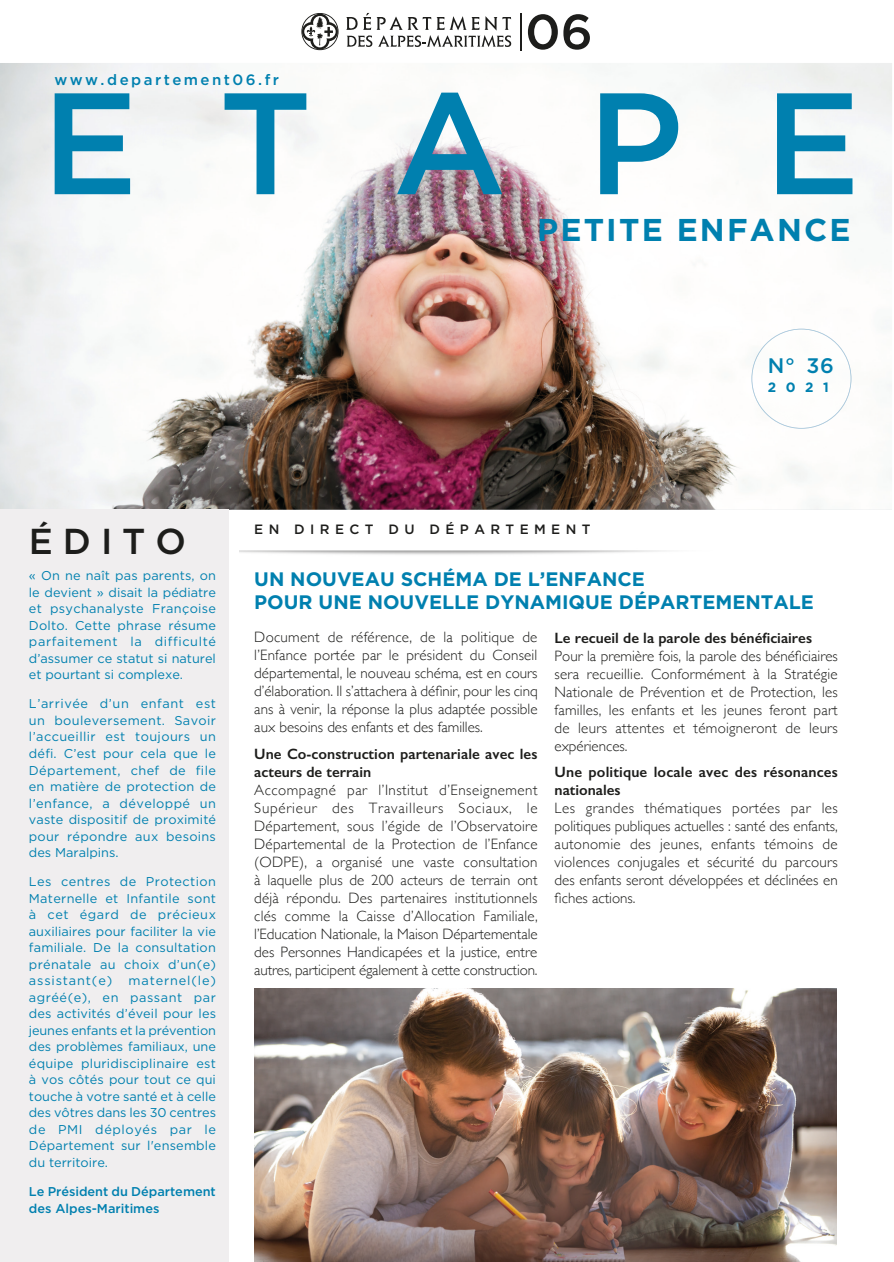
<style>
.page{position:relative;width:894px;height:1262px;background:#fff}
.page>*{position:absolute;margin:0;border:0;box-sizing:border-box;transform-origin:0 0}
.t1{font:500 144px "Gotham";letter-spacing:.56em;color:#0080af}
.t2{font:500 36px "Gotham";letter-spacing:.275em;color:#1d1d1b}
.t3{font:700 31.5px "Gotham";letter-spacing:.07em;color:#0080af}
.t4{font:500 21px "Gotham";color:#0080af}
.t5{font:700 19.5px/23.4px "Gotham";color:#0080af}
.t6{font:300 15px/18px "Gill Sans";color:#1d1d1b;text-align:justify}
.t7{font:600 15px/18px "Gill Sans";letter-spacing:.005em;color:#1d1d1b}
.t8{font:500 15px "Gotham";letter-spacing:.165em;color:#0080af}
.t9{font:500 13.5px "Gotham";letter-spacing:.4em;color:#1d1d1b}
.t10{font:700 13.5px "Gotham";color:#0080af}
.t11{font:12.75px/16.5px "Gotham";letter-spacing:.015em;color:#0080af;text-align:justify}
.t12{font:500 12.75px/16.5px "Gotham";color:#0080af}
</style>
<div class="page">
<img style="left:0;top:63px;width:892px;height:446px">
<img style="left:751px;top:329px;width:100px;height:99px">
<div style="left:0;top:509px;width:229px;height:752px;background:#f0eeef"></div>
<img style="left:254px;top:988px;width:583px;height:273px">
<hr style="left:521px;top:13px;width:1px;height:37px;background:#1d1d1b">
<svg style="left:528px;top:14px;width:62px;height:36px"></svg>
<svg style="left:346px;top:13px;width:165px;height:34px"></svg>
<svg style="left:301px;top:13px;width:38px;height:37px"></svg>
<p class="t8" style="left:54px;top:69px;width:226px">www.departement06.fr</p>
<h1 class="t1" style="left:42px;top:49px;width:820px">ETAPE</h1>
<h3 class="t3" style="left:537px;top:209px;width:315px">PETITE ENFANCE</h3>
<h3 class="t4" style="left:768px;top:352px;width:67px">N° 36</h3>
<p class="t10" style="left:768px;top:378px;width:62px">2021</p>
<h2 class="t2" style="left:29px;top:517px;width:159px">ÉDITO</h2>
<p class="t11" style="left:29px;top:567px;width:189px">« On ne naît pas parents, on le devient » disait la pédiatre et psychanalyste Françoise Dolto. Cette phrase résume parfaitement la difficulté d’assumer ce statut si naturel et pourtant si complexe.</p>
<p class="t11" style="left:29px;top:695px;width:189px">L’arrivée d’un enfant est un bouleversement. Savoir l’accueillir est toujours un défi. C’est pour cela que le Département, chef de file en matière de protection de l’enfance, a développé un vaste dispositif de proximité pour répondre aux besoins des Maralpins.</p>
<p class="t11" style="left:29px;top:873px;width:189px">Les centres de Protection Maternelle et Infantile sont à cet égard de précieux auxiliaires pour faciliter la vie familiale. De la consultation prénatale au choix d’un(e) assistant(e)</p>
<p class="t11" style="left:29px;top:972px;width:189px;text-indent:100px">maternel(le) agréé(e), en passant par des activités d’éveil pour les jeunes enfants et la prévention des problèmes familiaux, une équipe pluridisciplinaire est à vos côtés pour tout ce qui touche à votre santé et à celle des vôtres dans les 30 centres de PMI déployés par le Département sur l'ensemble du territoire.</p>
<p class="t12" style="left:29px;top:1183px;width:188px">Le Président du Département des Alpes-Maritimes</p>
<p class="t9" style="left:254px;top:520px;width:338px">EN DIRECT DU DÉPARTEMENT</p>
<h3 class="t5" style="left:254px;top:566px;width:561px">UN NOUVEAU SCHÉMA DE L’ENFANCE<br>POUR UNE NOUVELLE DYNAMIQUE DÉPARTEMENTALE</h3>
<p class="t6" style="left:254px;top:627px;width:285px">Document de référence, de la politique de l’Enfance portée par le président du Conseil départemental, le nouveau schéma, est en cours d’élaboration. Il s’attachera à définir, pour les cinq ans à venir, la réponse la plus adaptée possible aux besoins des enfants et des familles.</p>
<p class="t7" style="left:254px;top:744px;width:285px">Une Co-construction partenariale avec les acteurs de terrain</p>
<p class="t6" style="left:254px;top:780px;width:285px">Accompagné par l’Institut d’Enseignement Supérieur des Travailleurs Sociaux, le Département, sous l’égide de l’Observatoire Départemental de la Protection de l’Enfance (ODPE), a organisé une vaste consultation à laquelle plus de 200 acteurs de terrain ont déjà répondu. Des partenaires institutionnels clés comme la Caisse d’Allocation Familiale, l’Education Nationale, la Maison Départementale des Personnes Handicapées et la justice, entre autres, participent également à cette construction.</p>
<p class="t7" style="left:555px;top:628px;width:259px">Le recueil de la parole des bénéficiaires</p>
<p class="t6" style="left:555px;top:646px;width:285px">Pour la première fois, la parole des bénéficiaires sera recueillie. Conformément à la Stratégie Nationale de Prévention et de Protection, les familles, les enfants et les jeunes feront part de leurs attentes et témoigneront de leurs expériences.</p>
<p class="t7" style="left:555px;top:763px;width:285px">Une politique locale avec des résonances nationales</p>
<p class="t6" style="left:555px;top:798px;width:285px">Les grandes thématiques portées par les politiques publiques actuelles : santé des enfants, autonomie des jeunes, enfants témoins de violences conjugales et sécurité du parcours des enfants seront développées et déclinées en fiches actions.</p>
</div>
